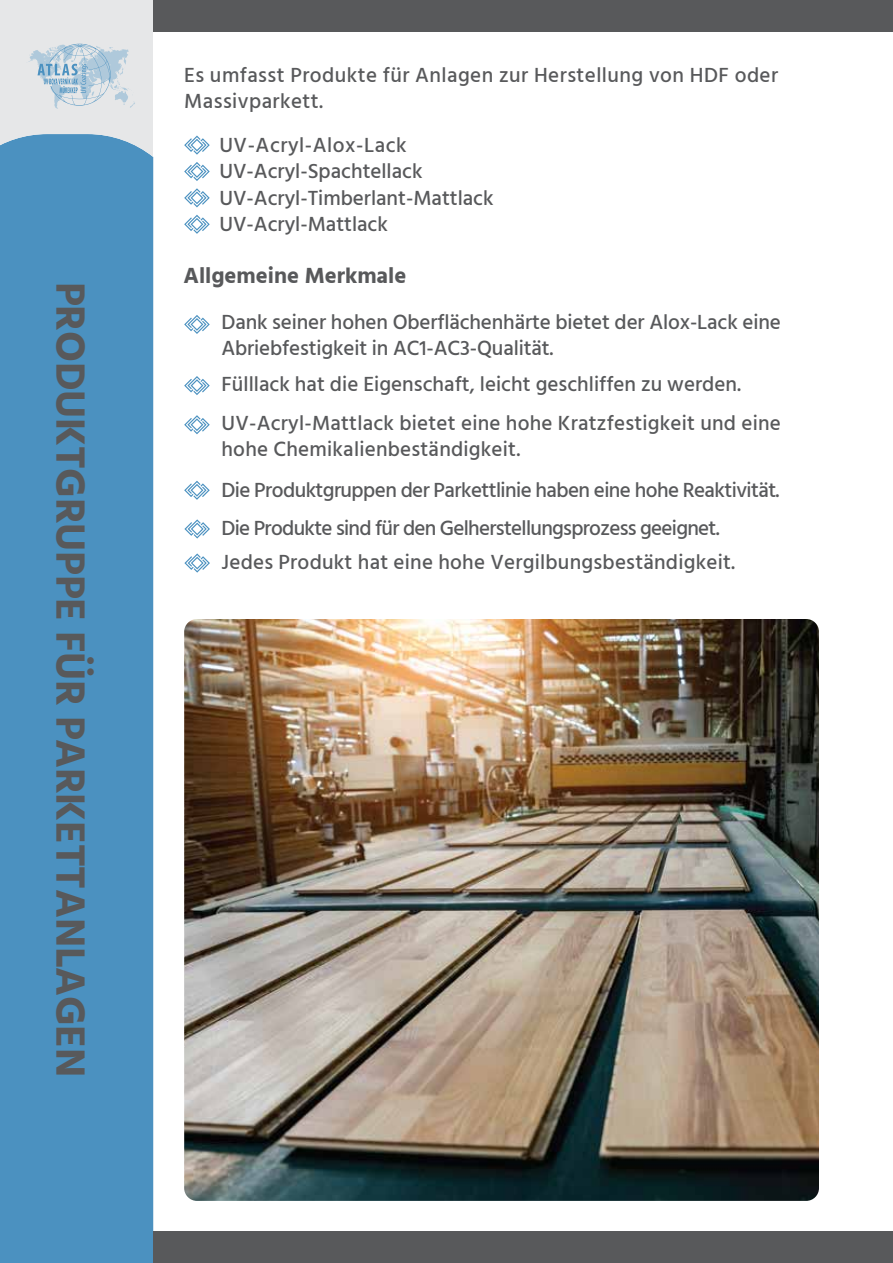
<style>
.page{position:relative;width:893px;height:1263px;background:#fff}
.page>*{position:absolute;margin:0;border:0;box-sizing:border-box;transform-origin:0 0}
.t1{font:700 42px "Hind Siliguri";letter-spacing:-.005em;color:#58595b}
.t2{font:700 22.5px "Hind Siliguri";color:#58595b}
.t3{font:500 21px/26.4px "Hind Siliguri";color:#58595b}
.t4{font:500 21px/34.3px "Hind Siliguri";letter-spacing:-.035em;color:#58595b}
.t5{font:500 21px/40.8px "Hind Siliguri";letter-spacing:-.025em;color:#58595b}
.t6{font:500 21px/25.5px "Hind Siliguri";letter-spacing:.02em;color:#58595b}
</style>
<div class="page">
<div style="left:0;top:157px;width:153px;height:1106px;background:#4b91c0"></div>
<div style="left:153px;top:1231px;width:740px;height:32px;background:#58595b"></div>
<div style="left:153px;top:0;width:740px;height:31px;background:#58595b"></div>
<svg style="left:0;top:0;width:153px;height:157px;background:#cad7e1"></svg>
<img style="left:184px;top:619px;width:635px;height:582px">
<svg style="left:184px;top:136px;width:26px;height:19px"></svg>
<svg style="left:184px;top:162px;width:26px;height:19px"></svg>
<svg style="left:184px;top:188px;width:26px;height:19px"></svg>
<svg style="left:184px;top:215px;width:26px;height:19px"></svg>
<svg style="left:184px;top:315px;width:26px;height:19px"></svg>
<svg style="left:184px;top:376px;width:26px;height:19px"></svg>
<svg style="left:184px;top:415px;width:26px;height:19px"></svg>
<svg style="left:184px;top:481px;width:26px;height:19px"></svg>
<svg style="left:184px;top:519px;width:26px;height:19px"></svg>
<svg style="left:184px;top:553px;width:26px;height:20px"></svg>
<h1 class="t1" style="left:103px;top:282px;width:797px;rotate:90deg">PRODUKTGRUPPE FÜR PARKETTANLAGEN</h1>
<p class="t6" style="left:184px;top:63px;width:596px">Es umfasst Produkte für Anlagen zur Herstellung von HDF oder<br>Massivparkett.</p>
<p class="t3" style="left:219px;top:133px;width:276px">UV-Acryl-Alox-Lack<br>UV-Acryl-Spachtellack<br>UV-Acryl-Timberlant-Mattlack<br>UV-Acryl-Mattlack</p>
<p class="t2" style="left:184px;top:258px;width:224px">Allgemeine Merkmale</p>
<p class="t3" style="left:221px;top:310px;width:561px;line-height:25.5px">Dank seiner hohen Oberflächenhärte bietet der Alox-Lack eine<br>Abriebfestigkeit in AC1-AC3-Qualität.</p>
<p class="t3" style="left:221px;top:366px;width:561px;line-height:38.7px">Fülllack hat die Eigenschaft, leicht geschliffen zu werden.<br>UV-Acryl-Mattlack bietet eine hohe Kratzfestigkeit und eine</p>
<p class="t5" style="left:221px;top:429px;width:560px">hohe Chemikalienbeständigkeit.<br>Die Produktgruppen der Parkettlinie haben eine hohe Reaktivität.</p>
<p class="t4" style="left:221px;top:511px;width:515px">Die Produkte sind für den Gelherstellungsprozess geeignet.<br>Jedes Produkt hat eine hohe Vergilbungsbeständigkeit.</p>
</div>
